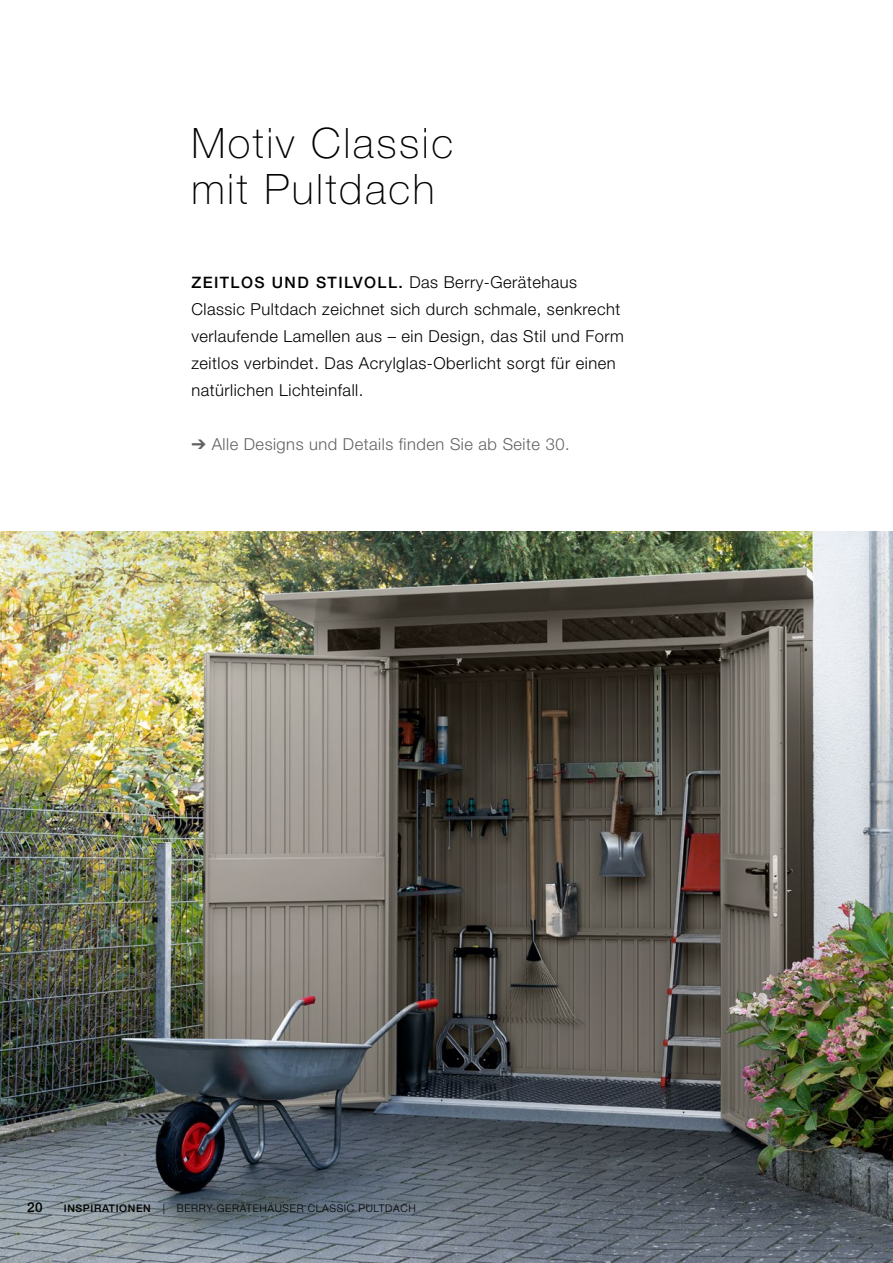
<style>
.page{position:relative;width:893px;height:1263px;background:#fff}
.page>*{position:absolute;margin:0;border:0;box-sizing:border-box;transform-origin:0 0}
.t1{font:100 42px/46.5px "Hoermann Helvetica Neue";letter-spacing:.06em;color:#000}
.t2{font:300 16.5px/27px "Hoermann Helvetica Neue";letter-spacing:.03em;color:#000}
.t3{font:300 16.5px "Hoermann Helvetica Neue";letter-spacing:.03em;color:#626261}
.t4{font:500 15.75px "Hoermann Helvetica Neue";letter-spacing:.09em;color:#000}
.t5{font:500 13.5px "Hoermann Helvetica Neue";color:#000}
.t6{font:300 10.5px "Hoermann Helvetica Neue";letter-spacing:.06em;color:#000}
.s1{font-weight:300;font-size:16.5px}
.s2{font-weight:500}
</style>
<div class="page">
<img style="left:0;top:531px;width:893px;height:732px">
<h1 class="t1" style="left:191px;top:117px;width:263px">Motiv Classic mit Pultdach</h1>
<p class="t4" style="left:191px;top:272px;width:387px">ZEITLOS UND STILVOLL. <span class="s1">Das Berry-Gerätehaus</span></p>
<p class="t2" style="left:191px;top:295px;width:434px">Classic Pultdach zeichnet sich durch schmale, senkrecht verlaufende Lamellen aus – ein Design, das Stil und Form zeitlos verbindet. Das Acrylglas-Oberlicht sorgt für einen natürlichen Lichteinfall.</p>
<p class="t3" style="left:191px;top:433px;width:380px">➔ Alle Designs und Details finden Sie ab Seite 30.</p>
<p class="t5" style="left:27px;top:1198px;width:17px">20</p>
<p class="t6" style="left:64px;top:1201px;width:353px"><span class="s2">INSPIRATIONEN</span> | BERRY-GERÄTEHÄUSER CLASSIC PULTDACH</p>
</div>
